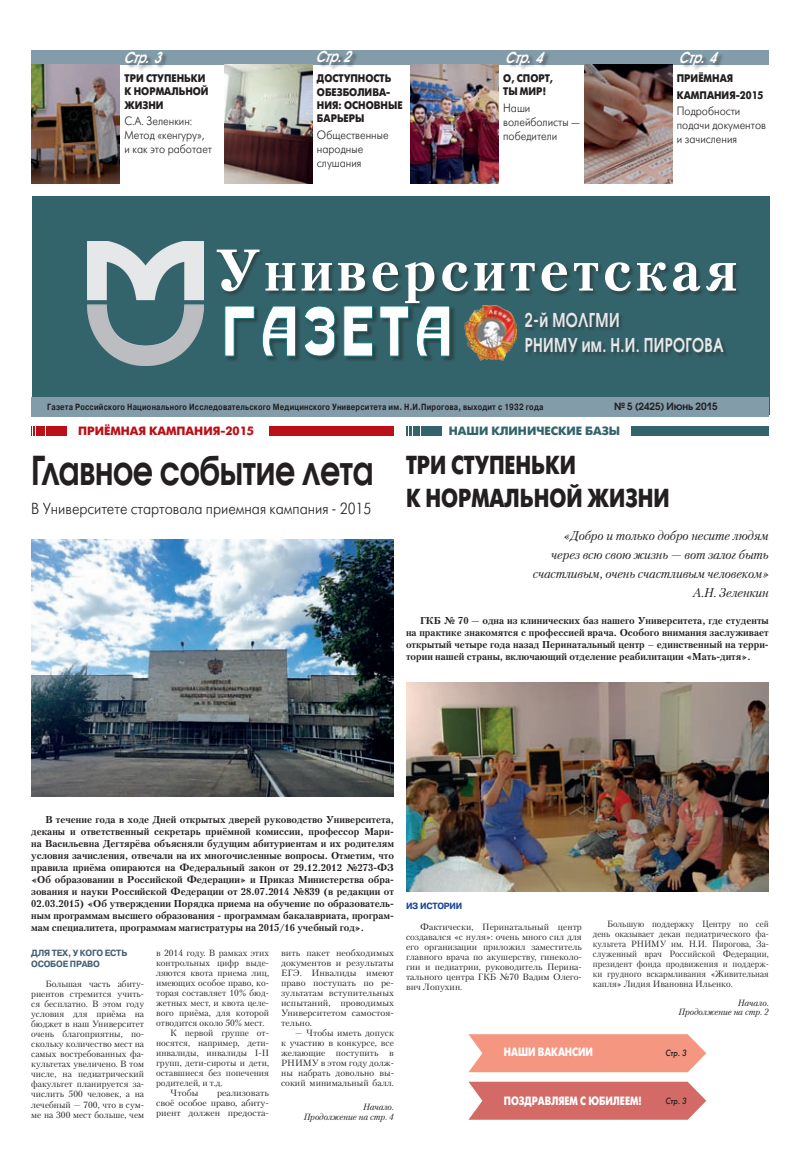
<style>
.page{position:relative;width:800px;height:1163px;background:#fff}
.page>*{position:absolute;margin:0;border:0;box-sizing:border-box;transform-origin:0 0}
.t1{font:700 58.5px "Petersburg C";letter-spacing:.06em;color:#fff}
.t2{font:600 39.5px "Avant Garde Gothic C";letter-spacing:-.01em;color:#231f20;scale:.8 1}
.t3{font:700 26px/33.5px "Futuris C";color:#231f20;scale:.8 1}
.t4{font:600 19px/25px "Avant Garde Gothic C";letter-spacing:.025em;color:#e6e7e9;scale:.75 1}
.t5{font:16px "Futuris C";color:#231f20;scale:.9 1}
.t6{font:italic 600 15px "Avant Garde Gothic C";color:#fff;scale:.8 1}
.t7{font:italic 12.6px/19px "Petersburg C";letter-spacing:-.01em;color:#231f20;text-align:right}
.t8{font:12px/14px "Futuris C";color:#231f20;scale:.9 1}
.t9{font:700 12px "Futuris C";color:#fff;scale:.8 1}
.t10{font:700 12px "Futuris C";color:#bb1018}
.t11{font:700 12px "Futuris C";color:#34646b}
.t12{font:700 11px/13.2px "Futuris C";color:#231f20;scale:.9 1}
.t13{font:700 10px/12px "Petersburg C";color:#231f20;text-align:justify}
.t14{font:600 10px "Avant Garde Gothic C";letter-spacing:-.01em;color:#231f20}
.t15{font:9px/10px "Petersburg C";color:#231f20;text-align:justify}
.t16{font:9px/10px "Petersburg C";color:#231f20;text-align:justify;scale:.95 1}
.t17{font:9px/10px "Petersburg C";color:#231f20;text-align:justify;scale:1.05 1}
.t18{font:700 9px "Pragmatica C";letter-spacing:.025em;color:#231f20;scale:.8 1}
.t19{font:italic 9px/9.5px "Petersburg C";letter-spacing:-.01em;color:#231f20;text-align:right}
.t20{font:700 9px/11px "Pragmatica C";letter-spacing:.04em;color:#446177;scale:.94 1}
.t21{font:italic 9px "Futuris C";color:#231f20;scale:.9 1}
.t22{font:700 9px "Pragmatica C";color:#18469d;scale:.94 1}
</style>
<div class="page">
<div style="left:32px;top:196px;width:737px;height:219px;background:#34646b"></div>
<div style="left:269px;top:425px;width:125px;height:10px;background:#bb1018"></div>
<div style="left:630px;top:425px;width:138px;height:10px;background:#34646b"></div>
<div style="left:46px;top:425px;width:21px;height:10px;background:#bb1018"></div>
<hr style="left:41px;top:425px;width:4px;height:10px;background:#bb1018">
<svg style="left:31px;top:426px;width:10px;height:9px"></svg>
<div style="left:421px;top:425px;width:20px;height:10px;background:#34646b"></div>
<hr style="left:416px;top:425px;width:4px;height:10px;background:#34646b">
<svg style="left:406px;top:426px;width:9px;height:9px"></svg>
<div style="left:31px;top:397px;width:737px;height:19px;background:#839ca9"></div>
<div style="left:217px;top:249px;width:524px;height:60px;background:#231f20;opacity:.45"></div>
<div style="left:224px;top:305px;width:232px;height:57px;background:#231f20;opacity:.45"></div>
<svg style="left:224px;top:305px;width:226px;height:57px"></svg>
<div style="left:525px;top:312px;width:204px;height:46px;background:#231f20;opacity:.45"></div>
<div style="left:31px;top:50px;width:737px;height:14px;background:#839ca9"></div>
<div style="left:125px;top:52px;width:43px;height:20px;background:#231f20;opacity:.45"></div>
<img style="left:31px;top:64px;width:88px;height:120px">
<div style="left:317px;top:51px;width:41px;height:20px;background:#231f20;opacity:.45"></div>
<img style="left:224px;top:65px;width:88px;height:119px">
<div style="left:506px;top:52px;width:44px;height:20px;background:#231f20;opacity:.45"></div>
<img style="left:410px;top:64px;width:88px;height:120px">
<div style="left:680px;top:52px;width:44px;height:20px;background:#231f20;opacity:.45"></div>
<img style="left:584px;top:65px;width:88px;height:119px">
<svg style="left:468px;top:1081px;width:238px;height:38px;background:#d67673"></svg>
<svg style="left:468px;top:1034px;width:238px;height:37px;background:#f59d89"></svg>
<img style="left:406px;top:682px;width:362px;height:209px">
<img style="left:88px;top:241px;width:115px;height:124px">
<img style="left:464px;top:305px;width:52px;height:56px">
<img style="left:31px;top:539px;width:363px;height:257px">
<h3 class="t6" style="left:123px;top:49px;width:56px">Стр.3</h3>
<p class="t12" style="left:124px;top:72px;width:95px">Три ступеньки к нормальной жизни</p>
<h3 class="t8" style="left:124px;top:115px;width:99px">С.А. Зеленкин:<br>Метод «кенгуру», и как это работает</h3>
<h3 class="t6" style="left:315px;top:48px;width:53px">Стр.2</h3>
<p class="t12" style="left:317px;top:72px;width:97px">Доступность обезболива&shy;ния: основные барьеры</p>
<h3 class="t8" style="left:317px;top:128px;width:81px">Общественные народные слушания</h3>
<h3 class="t6" style="left:505px;top:48px;width:56px">Стр.4</h3>
<p class="t12" style="left:503px;top:72px;width:57px">О, спорт, ты мир!</p>
<h3 class="t8" style="left:503px;top:101px;width:87px">Наши волейболисты — победители</h3>
<h3 class="t6" style="left:678px;top:49px;width:56px">Стр.4</h3>
<p class="t12" style="left:676px;top:71px;width:98px;line-height:16px">Приёмная кампания-2015</p>
<h3 class="t8" style="left:676px;top:105px;width:101px">Подробности подачи документов и зачисления</h3>
<h1 class="t1" style="left:215px;top:237px;width:524px">Университетская</h1>
<h3 class="t4" style="left:525px;top:307px;width:266px">2-й МОЛГМИ<br>РНИМУ им. Н.И. ПИРОГОВА</h3>
<p class="t18" style="left:47px;top:402px;width:621px">Газета Российского Национального Исследовательского Медицинского Университета им. Н.И.Пирогова, выходит с 1932 года</p>
<p class="t14" style="left:614px;top:400px;width:105px">№ 5 (2425) Июнь 2015</p>
<h3 class="t10" style="left:78px;top:424px;width:177px">приёмная кампания-2015</h3>
<h2 class="t2" style="left:31px;top:446px;width:429px">Главное событие лета</h2>
<h3 class="t5" style="left:31px;top:500px;width:379px">В Университете стартовала приемная кампания - 2015</h3>
<h3 class="t11" style="left:449px;top:424px;width:173px">наши клинические базы</h3>
<h3 class="t3" style="left:406px;top:448px;width:331px">три ступеньки<br>к нормальной жизни</h3>
<h3 class="t7" style="left:532px;top:526px;width:237px">«Добро и только добро несите людям через всю свою жизнь — вот залог быть счастливым, очень счастливым человеком»<br>А.Н. Зеленкин</h3>
<p class="t13" style="left:406px;top:614px;width:364px;text-indent:14px">ГКБ № 70 — одна из клинических баз нашего Университета, где студенты на практике знакомятся с профессией врача. Особого внимания заслуживает открытый четыре года назад Перинатальный центр – единственный на терри&shy;тории нашей страны, включающий отделение реабилитации «Мать-дитя».</p>
<p class="t13" style="left:31px;top:813px;width:364px;text-indent:14px">В течение года в ходе Дней открытых дверей руководство Университета, деканы и ответственный секретарь приёмной комиссии, профессор Мари&shy;на Васильевна Дегтярёва объясняли будущим абитуриентам и их родителям условия зачисления, отвечали на их многочисленные вопросы. Отметим, что правила приёма опираются на Федеральный закон от 29.12.2012 №273-ФЗ «Об образовании в Российской Федерации» и Приказ Министерства обра&shy;зования и науки Российской Федерации от 28.07.2014 №839 (в редакции от 02.03.2015) «Об утверждении Порядка приема на обучение по образователь&shy;ным программам высшего образования - программам бакалавриата, програм&shy;мам специалитета, программам магистратуры на 2015/16 учебный год».</p>
<p class="t20" style="left:31px;top:947px;width:104px">Для тех, у кого есть особое право</p>
<p class="t15" style="left:31px;top:979px;width:114px;text-indent:14px">Большая часть абиту&shy;риентов стремится учить&shy;ся бесплатно. В этом году условия для приёма на бюджет в наш Университет очень благоприятны, по&shy;скольку количество мест на самых востребованных фа&shy;культетах увеличено. В том числе, на педиатрический факультет планируется за&shy;числить 500 человек, а на лечебный — 700, что в сум&shy;ме на 300 мест больше, чем</p>
<p class="t15" style="left:156px;top:947px;width:114px">в 2014 году. В рамках этих</p>
<p class="t15" style="left:156px;top:957px;width:114px">контрольных цифр выде-</p>
<p class="t15" style="left:156px;top:967px;width:114px">ляются квота приема лиц,</p>
<p class="t15" style="left:156px;top:977px;width:114px">имеющих особое право, ко-</p>
<p class="t15" style="left:156px;top:987px;width:114px">торая составляет 10% бюд-</p>
<p class="t15" style="left:156px;top:997px;width:114px">жетных мест, и квота целе-</p>
<p class="t15" style="left:156px;top:1007px;width:114px">вого приёма, для которой</p>
<p class="t15" style="left:156px;top:1017px;width:110px">отводится около 50% мест.</p>
<p class="t15" style="left:170px;top:1027px;width:100px">К первой группе от-</p>
<p class="t15" style="left:156px;top:1037px;width:114px">носятся, например, дети-</p>
<p class="t15" style="left:156px;top:1047px;width:114px">инвалиды, инвалиды I-II</p>
<p class="t15" style="left:156px;top:1057px;width:114px">групп, дети-сироты и дети,</p>
<p class="t15" style="left:156px;top:1067px;width:114px">оставшиеся без попечения</p>
<p class="t15" style="left:156px;top:1077px;width:68px">родителей, и т.д.</p>
<p class="t17" style="left:170px;top:1087px;width:28px">Чтобы</p>
<p class="t17" style="left:156px;top:1087px;width:109px;text-indent:61px">реализовать своё особое право, абиту&shy;риент должен предоста-</p>
<p class="t17" style="left:281px;top:947px;width:109px">вить пакет необходимых документов и результаты ЕГЭ. Инвалиды имеют право поступать по ре&shy;зультатам вступительных испытаний, проводимых Университетом самостоя&shy;тельно.</p>
<p class="t15" style="left:281px;top:1027px;width:114px;text-indent:14px">— Чтобы иметь допуск к участию в конкурсе, все желающие поступить в РНИМУ в этом году долж&shy;ны набрать довольно вы&shy;сокий минимальный балл.</p>
<p class="t19" style="left:303px;top:1102px;width:92px">Начало.<br>Продолжение на стр. 4</p>
<p class="t22" style="left:406px;top:900px;width:48px">Из истории</p>
<p class="t15" style="left:406px;top:921px;width:177px;text-indent:14px">Фактически, Перинатальный центр создавался «с нуля»: очень много сил для его организации приложил заместитель главного врача по акушерству, гинеколо&shy;гии и педиатрии, руководитель Перина&shy;тального центра ГКБ №70 Вадим Олего&shy;вич Лопухин.</p>
<p class="t16" style="left:592px;top:918px;width:187px;text-indent:14px">Большую поддержку Центру по сей день оказывает декан педиатрического фа&shy;культета РНИМУ им. Н.И. Пирогова, За&shy;служенный врач Российской Федерации, президент фонда продвижения и поддерж&shy;ки грудного вскармливания «Живительная капля» Лидия Ивановна Ильенко.</p>
<p class="t19" style="left:678px;top:997px;width:92px">Начало.<br>Продолжение на стр. 2</p>
<h3 class="t9" style="left:503px;top:1045px;width:113px">наши вакансии</h3>
<h3 class="t9" style="left:503px;top:1093px;width:174px">поздравляем с юбилеем!</h3>
<p class="t21" style="left:665px;top:1047px;width:25px">Стр. 3</p>
<p class="t21" style="left:665px;top:1094px;width:25px">Стр. 3</p>
</div>
